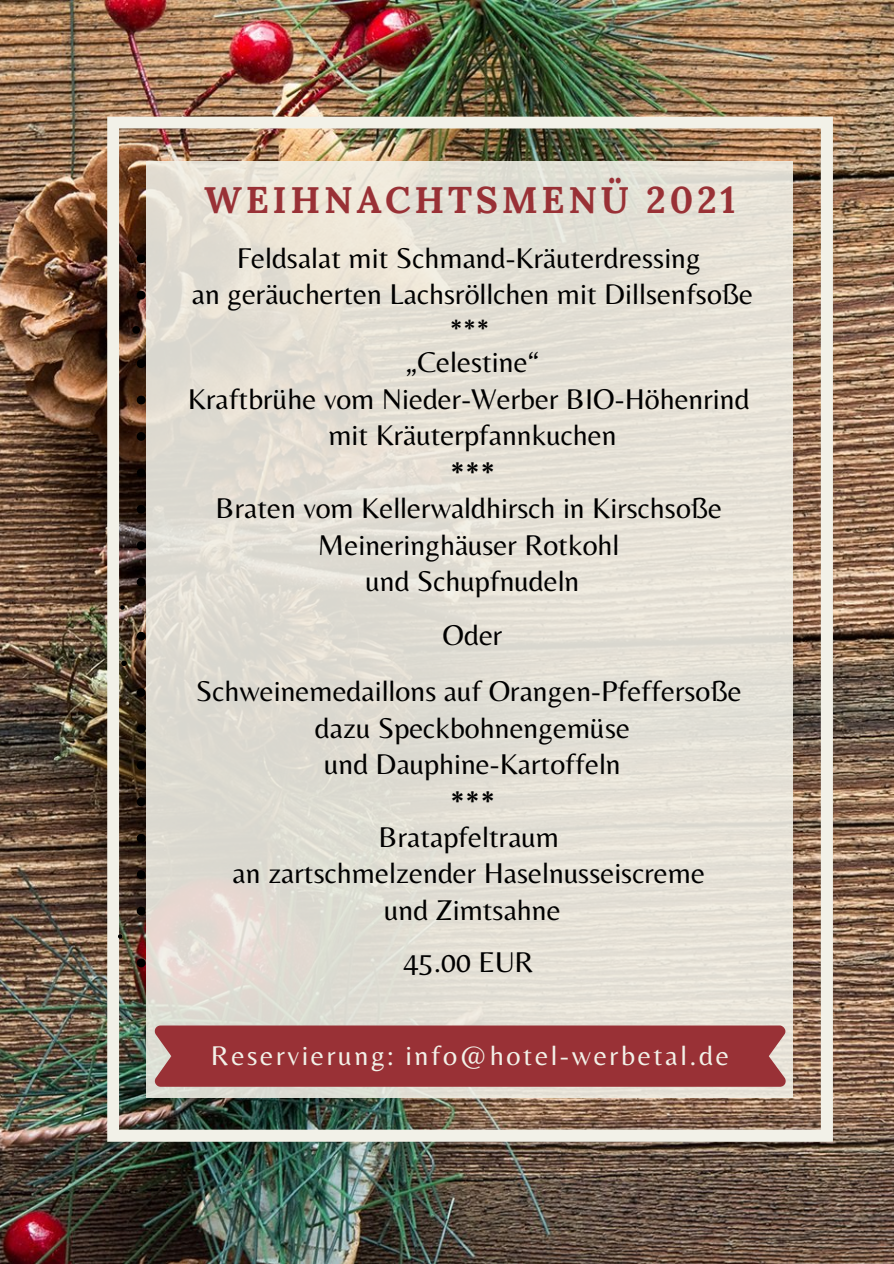
<style>
.page{position:relative;width:894px;height:1264px;background:#fff}
.page>*{position:absolute;margin:0;border:0;box-sizing:border-box;transform-origin:0 0}
.t1{font:700 37.05px "Lora";letter-spacing:.1em;color:#993136}
.t2{font:29.7px "Belleza";color:#000}
.t3{font:28.2px "Belleza";letter-spacing:.09em;color:#f2f1e8}
.t4{font:26.25px "Belleza";color:#000}
</style>
<div class="page">
<img style="left:0;top:0;width:893px;height:1263px">
<img style="left:107px;top:117px;width:725px;height:1024px">
<div style="left:147px;top:161px;width:645px;height:936px;background:#e3dfd5"></div>
<div style="left:154px;top:1025px;width:631px;height:61px;background:#993136"></div>
<svg style="left:137px;top:254px;width:8px;height:9px"></svg>
<svg style="left:137px;top:291px;width:8px;height:8px"></svg>
<svg style="left:132px;top:326px;width:8px;height:8px"></svg>
<svg style="left:137px;top:359px;width:8px;height:9px"></svg>
<svg style="left:137px;top:395px;width:8px;height:9px"></svg>
<svg style="left:137px;top:432px;width:8px;height:9px"></svg>
<svg style="left:137px;top:468px;width:8px;height:9px"></svg>
<svg style="left:137px;top:505px;width:8px;height:8px"></svg>
<svg style="left:137px;top:541px;width:8px;height:9px"></svg>
<svg style="left:137px;top:577px;width:8px;height:9px"></svg>
<svg style="left:120px;top:605px;width:5px;height:4px"></svg>
<svg style="left:137px;top:631px;width:8px;height:9px"></svg>
<svg style="left:121px;top:660px;width:6px;height:6px"></svg>
<svg style="left:137px;top:688px;width:8px;height:9px"></svg>
<svg style="left:137px;top:724px;width:8px;height:9px"></svg>
<svg style="left:137px;top:761px;width:8px;height:8px"></svg>
<svg style="left:137px;top:797px;width:8px;height:9px"></svg>
<svg style="left:137px;top:833px;width:8px;height:9px"></svg>
<svg style="left:137px;top:870px;width:8px;height:9px"></svg>
<svg style="left:137px;top:906px;width:8px;height:9px"></svg>
<svg style="left:118px;top:934px;width:4px;height:4px"></svg>
<svg style="left:137px;top:958px;width:8px;height:9px"></svg>
<p class="t1" style="left:204px;top:175px;width:532px">WEIHNACHTSMENÜ 2021</p>
<p class="t2" style="left:237px;top:240px;width:465px">Feldsalat mit Schmand-Kräuterdressing</p>
<p class="t2" style="left:192px;top:276px;width:562px">an geräucherten Lachsröllchen mit Dillsenfsoße</p>
<p class="t4" style="left:449px;top:313px;width:41px">***</p>
<p class="t2" style="left:405px;top:345px;width:135px">„Celestine“</p>
<p class="t2" style="left:188px;top:381px;width:563px">Kraftbrühe vom Nieder-Werber BIO-Höhenrind</p>
<p class="t2" style="left:328px;top:417px;width:289px">mit Kräuterpfannkuchen</p>
<p class="t2" style="left:449px;top:454px;width:47px">***</p>
<p class="t2" style="left:215px;top:490px;width:508px">Braten vom Kellerwaldhirsch in Kirschsoße</p>
<p class="t2" style="left:318px;top:527px;width:303px">Meineringhäuser Rotkohl</p>
<p class="t2" style="left:365px;top:563px;width:215px">und Schupfnudeln</p>
<p class="t2" style="left:442px;top:617px;width:61px">Oder</p>
<p class="t2" style="left:196px;top:673px;width:547px">Schweinemedaillons auf Orangen-Pfeffersoße</p>
<p class="t2" style="left:315px;top:710px;width:316px">dazu Speckbohnengemüse</p>
<p class="t2" style="left:324px;top:746px;width:298px">und Dauphine-Kartoffeln</p>
<p class="t2" style="left:449px;top:783px;width:47px">***</p>
<p class="t2" style="left:378px;top:819px;width:182px">Bratapfeltraum</p>
<p class="t2" style="left:232px;top:855px;width:474px">an zartschmelzender Haselnusseiscreme</p>
<p class="t2" style="left:384px;top:892px;width:178px">und Zimtsahne</p>
<p class="t2" style="left:404px;top:944px;width:131px">45.00 EUR</p>
<p class="t3" style="left:211px;top:1038px;width:519px">Reservierung: info@hotel-werbetal.de</p>
</div>
